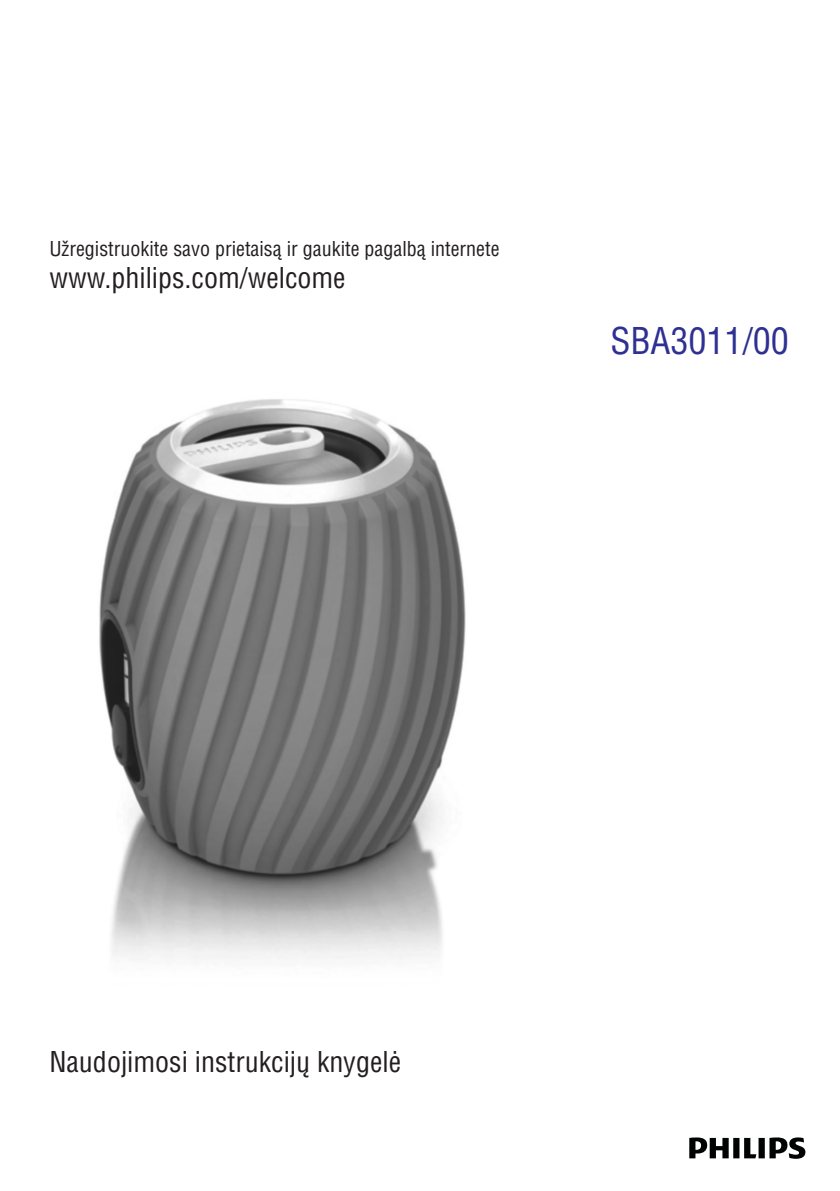
<style>
.page{position:relative;width:840px;height:1191px;background:#fff}
.page>*{position:absolute;margin:0;border:0;box-sizing:border-box;transform-origin:0 0}
.t1{font:36px "Rim Helvetica Condensed";color:#2e3092}
.t2{font:28px "Rim Helvetica Condensed";color:#231f20}
.t3{font:20px "Rim Helvetica Condensed";color:#231f20}
</style>
<div class="page">
<svg style="left:689px;top:1137px;width:116px;height:21px"></svg>
<img style="left:99px;top:399px;width:367px;height:561px">
<p class="t3" style="left:49px;top:241px;width:451px">Uþregistruokite savo prietaisà ir gaukite pagalbà internete</p>
<h2 class="t2" style="left:49px;top:267px;width:298px">www.philips.com/welcome</h2>
<h1 class="t1" style="left:610px;top:327px;width:180px">SBA3011/00</h1>
<h2 class="t2" style="left:49px;top:1050px;width:353px">Naudojimosi instrukcijø knygelë</h2>
</div>
